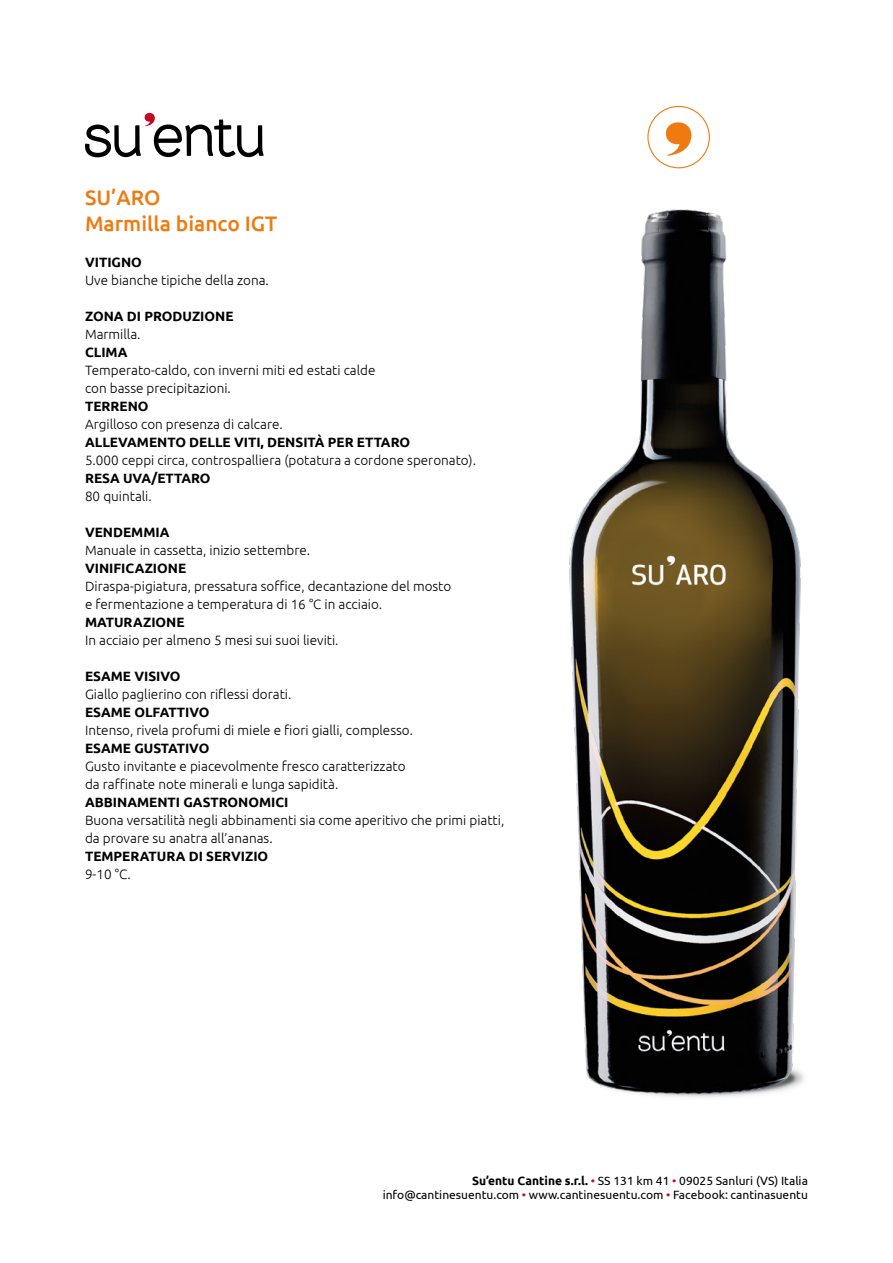
<style>
.page{position:relative;width:893px;height:1263px;background:#fff}
.page>*{position:absolute;margin:0;border:0;box-sizing:border-box;transform-origin:0 0}
.t1{font:500 21px/25.2px "Ubuntu";color:#ef7b10}
.t2{font:300 13.5px/18px "Ubuntu";color:#000}
.t3{font:700 13.5px "Ubuntu";color:#000}
.t4{font:12px/14.4px "Ubuntu";color:#000;text-align:right}
.s1{font-weight:700}
.s2{color:#c10a27}
</style>
<div class="page">
<svg style="left:85px;top:113px;width:179px;height:44px"></svg>
<img style="left:569px;top:157px;width:235px;height:941px">
<div style="left:648px;top:106px;width:61px;height:62px;background:#fff;border-radius:50%"></div>
<div style="left:647px;top:106px;width:63px;height:62px;border:1px solid #ef7b10;border-radius:50%"></div>
<svg style="left:666px;top:122px;width:25px;height:34px"></svg>
<h1 class="t1" style="left:85px;top:184px;width:194px">SU’ARO<br>Marmilla bianco IGT</h1>
<p class="t3" style="left:85px;top:254px;width:58px">VITIGNO</p>
<p class="t2" style="left:85px;top:270px;width:185px">Uve bianche tipiche della zona.</p>
<p class="t3" style="left:85px;top:308px;width:150px">ZONA DI PRODUZIONE</p>
<p class="t2" style="left:85px;top:324px;width:57px">Marmilla.</p>
<p class="t3" style="left:85px;top:344px;width:44px">CLIMA</p>
<p class="t2" style="left:85px;top:360px;width:292px">Temperato-caldo, con inverni miti ed estati calde con basse precipitazioni.</p>
<p class="t3" style="left:85px;top:398px;width:65px">TERRENO</p>
<p class="t2" style="left:85px;top:414px;width:199px">Argilloso con presenza di calcare.</p>
<p class="t3" style="left:85px;top:433px;width:327px">ALLEVAMENTO DELLE VITI, DENSITÀ PER ETTARO</p>
<p class="t2" style="left:85px;top:450px;width:393px">5.000 ceppi circa, controspalliera (potatura a cordone speronato).</p>
<p class="t3" style="left:85px;top:469px;width:127px">RESA UVA/ETTARO</p>
<p class="t2" style="left:85px;top:486px;width:68px">80 quintali.</p>
<p class="t3" style="left:85px;top:523px;width:86px">VENDEMMIA</p>
<p class="t2" style="left:85px;top:540px;width:227px">Manuale in cassetta, inizio settembre.</p>
<p class="t3" style="left:85px;top:559px;width:103px">VINIFICAZIONE</p>
<p class="t2" style="left:85px;top:576px;width:368px">Diraspa-pigiatura, pressatura soffice, decantazione del mosto e fermentazione a temperatura di 16 °C in acciaio.</p>
<p class="t3" style="left:85px;top:613px;width:101px">MATURAZIONE</p>
<p class="t2" style="left:85px;top:630px;width:255px">In acciaio per almeno 5 mesi sui suoi lieviti.</p>
<p class="t3" style="left:85px;top:667px;width:97px">ESAME VISIVO</p>
<p class="t2" style="left:85px;top:684px;width:208px">Giallo paglierino con riflessi dorati.</p>
<p class="t3" style="left:85px;top:703px;width:126px">ESAME OLFATTIVO</p>
<p class="t2" style="left:85px;top:720px;width:330px">Intenso, rivela profumi di miele e fiori gialli, complesso.</p>
<p class="t3" style="left:85px;top:739px;width:126px">ESAME GUSTATIVO</p>
<p class="t2" style="left:85px;top:756px;width:322px">Gusto invitante e piacevolmente fresco caratterizzato da raffinate note minerali e lunga sapidità.</p>
<p class="t3" style="left:85px;top:793px;width:205px">ABBINAMENTI GASTRONOMICI</p>
<p class="t2" style="left:85px;top:810px;width:421px">Buona versatilità negli abbinamenti sia come aperitivo che primi piatti, da provare su anatra all’ananas.</p>
<p class="t3" style="left:85px;top:847px;width:185px">TEMPERATURA DI SERVIZIO</p>
<p class="t2" style="left:85px;top:864px;width:47px">9-10 °C.</p>
<p class="t4" style="left:383px;top:1173px;width:427px"><span class="s1">Su’entu Cantine s.r.l.</span> <span class="s2">•</span> SS 131 km 41 <span class="s2">•</span> 09025 Sanluri (VS) Italia info@cantinesuentu.com <span class="s2">•</span> www.cantinesuentu.com <span class="s2">•</span> Facebook: cantinasuentu</p>
</div>
